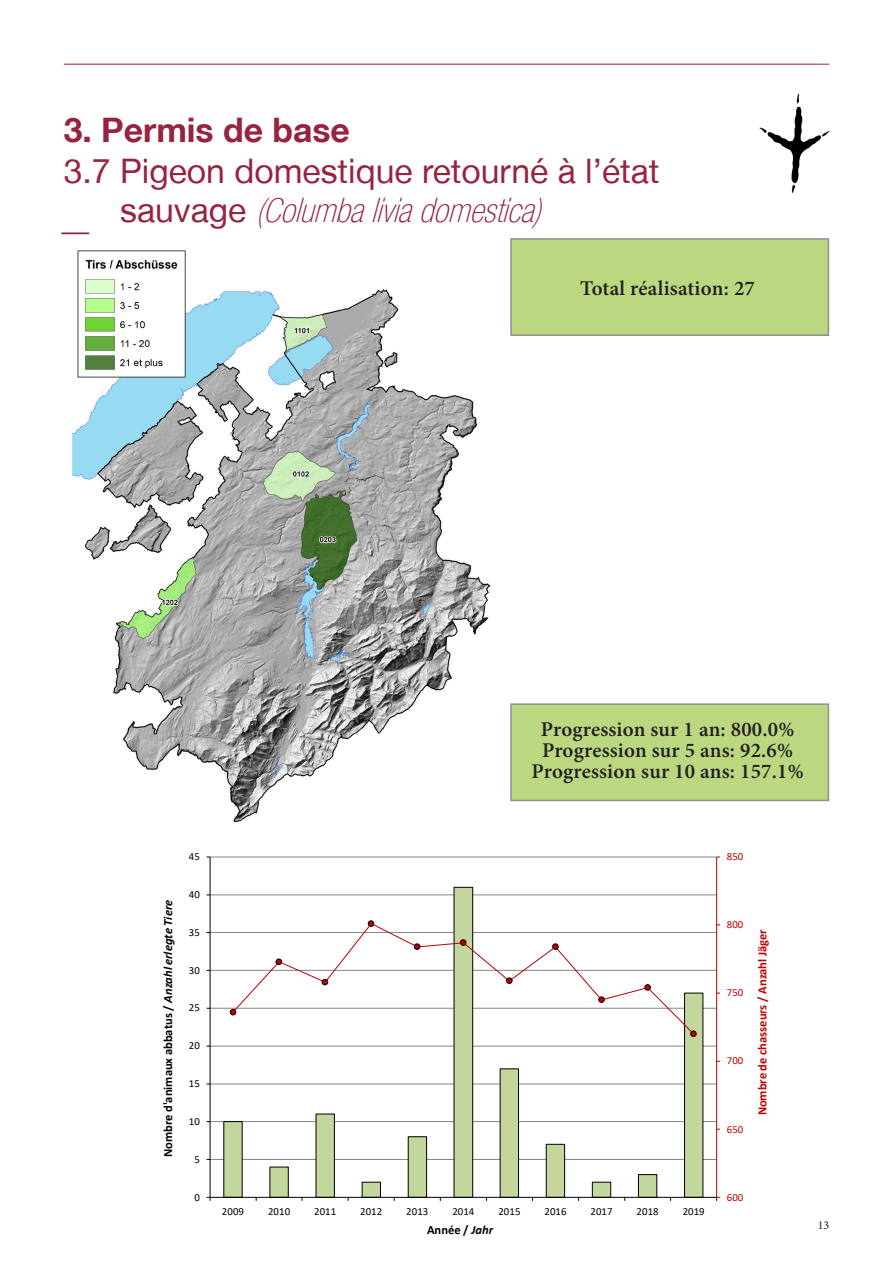
<style>
.page{position:relative;width:893px;height:1263px;background:#fff}
.page>*{position:absolute;margin:0;border:0;box-sizing:border-box;transform-origin:0 0}
._01_titre_principale{font:33.75px/40.5px "Helvetica Neue LT";color:#97233f}
._01_titre_principale-2{font:italic 100 condensed 33.75px "Helvetica Neue LT";color:#97233f}
._01_titre_principale-3{font:33.75px "Minion Pro";color:#97233f}
._05_texte_principal{font:600 21px/21px "Minion Pro";letter-spacing:.01em;color:#231f20;text-align:center}
.t1{font:700 12.6px "Calibri";color:#000}
.t2{font:700 12.6px "Calibri";letter-spacing:-.005em;color:#c00000}
.t3{font:12px "Minion Pro";color:#231f20}
.t4{font:10.8px "Calibri";letter-spacing:.005em;color:#000}
.t5{font:10.8px "Calibri";letter-spacing:.005em;color:#c00000}
.s1{font-weight:700}
.s2{font-weight:400;font-style:normal;font-stretch:normal}
.s3{font-style:italic}
</style>
<div class="page">
<hr style="left:64px;top:64px;width:765px;height:1px;background:#97233f">
<div style="left:511px;top:239px;width:317px;height:96px;background:#bbd780"></div>
<div style="left:511px;top:704px;width:317px;height:96px;background:#bbd780"></div>
<img style="left:760px;top:93px;width:69px;height:101px">
<img style="left:72px;top:250px;width:419px;height:572px">
<hr style="left:210px;top:1159px;width:507px;height:1px;background:#868686">
<hr style="left:210px;top:1121px;width:507px;height:1px;background:#868686">
<hr style="left:210px;top:1084px;width:507px;height:1px;background:#868686">
<hr style="left:210px;top:1046px;width:507px;height:1px;background:#868686">
<hr style="left:210px;top:1008px;width:507px;height:1px;background:#868686">
<hr style="left:210px;top:970px;width:507px;height:1px;background:#868686">
<hr style="left:210px;top:932px;width:507px;height:1px;background:#868686">
<hr style="left:210px;top:895px;width:507px;height:1px;background:#868686">
<hr style="left:210px;top:857px;width:507px;height:1px;background:#868686">
<svg style="left:223px;top:887px;width:480px;height:310px"></svg>
<hr style="left:716px;top:857px;width:1px;height:340px;background:#c00000">
<hr style="left:210px;top:857px;width:1px;height:340px;background:#000">
<hr style="left:210px;top:1197px;width:507px;height:1px;background:#000">
<svg style="left:232px;top:922px;width:463px;height:113px"></svg>
<svg style="left:230px;top:1009px;width:6px;height:6px"></svg>
<svg style="left:276px;top:959px;width:6px;height:6px"></svg>
<svg style="left:322px;top:979px;width:6px;height:6px"></svg>
<svg style="left:368px;top:921px;width:6px;height:5px"></svg>
<svg style="left:414px;top:944px;width:6px;height:5px"></svg>
<svg style="left:460px;top:940px;width:6px;height:5px"></svg>
<svg style="left:506px;top:978px;width:6px;height:5px"></svg>
<svg style="left:552px;top:944px;width:6px;height:5px"></svg>
<svg style="left:599px;top:997px;width:5px;height:5px"></svg>
<svg style="left:645px;top:984px;width:5px;height:6px"></svg>
<svg style="left:690px;top:1031px;width:6px;height:6px"></svg>
<p class="_01_titre_principale" style="left:64px;top:109px;width:597px"><span class="s1">3. Permis de base<br></span>3.7 Pigeon domestique retourné à l’état</p>
<p class="_01_titre_principale-3" style="left:60px;top:208px;width:33px">—</p>
<p class="_01_titre_principale-2" style="left:120px;top:191px;width:425px"><span class="s2">s a u v a g e</span> (Columbaliviadomestica)</p>
<p class="_05_texte_principal" style="left:580px;top:277px;width:176px">Total réalisation: 27</p>
<p class="_05_texte_principal" style="left:531px;top:718px;width:274px">Progression sur 1 an: 800.0%<br>Progression sur 5 ans: 92.6%<br>Progression sur 10 ans: 157.1%</p>
<p class="t1" style="left:159px;top:1157px;width:259px;rotate:-90deg">Nombre d'animaux abbatus / <span class="s3">Anzahl erlegte Tiere</span></p>
<p class="t4" style="left:189px;top:849px;width:13px">45</p>
<p class="t4" style="left:189px;top:887px;width:13px">40</p>
<p class="t4" style="left:189px;top:925px;width:13px">35</p>
<p class="t4" style="left:189px;top:962px;width:13px">30</p>
<p class="t4" style="left:189px;top:1000px;width:13px">25</p>
<p class="t4" style="left:189px;top:1038px;width:13px">20</p>
<p class="t4" style="left:189px;top:1076px;width:13px">15</p>
<p class="t4" style="left:189px;top:1114px;width:13px">10</p>
<p class="t4" style="left:194px;top:1152px;width:7px">5</p>
<p class="t4" style="left:194px;top:1189px;width:7px">0</p>
<p class="t5" style="left:727px;top:849px;width:18px">850</p>
<p class="t5" style="left:727px;top:917px;width:18px">800</p>
<p class="t5" style="left:727px;top:985px;width:18px">750</p>
<p class="t5" style="left:727px;top:1053px;width:18px">700</p>
<p class="t5" style="left:727px;top:1121px;width:18px">650</p>
<p class="t2" style="left:753px;top:1115px;width:188px;rotate:-90deg">Nombre de chasseurs / Anzahl Jäger</p>
<p class="t4" style="left:222px;top:1204px;width:24px">2009</p>
<p class="t4" style="left:268px;top:1204px;width:24px">2010</p>
<p class="t4" style="left:314px;top:1204px;width:24px">2011</p>
<p class="t4" style="left:360px;top:1204px;width:24px">2012</p>
<p class="t4" style="left:406px;top:1204px;width:24px">2013</p>
<p class="t4" style="left:452px;top:1204px;width:24px">2014</p>
<p class="t4" style="left:498px;top:1204px;width:24px">2015</p>
<p class="t4" style="left:544px;top:1204px;width:24px">2016</p>
<p class="t4" style="left:590px;top:1204px;width:24px">2017</p>
<p class="t4" style="left:637px;top:1204px;width:24px">2018</p>
<p class="t4" style="left:683px;top:1204px;width:24px">2019</p>
<p class="t1" style="left:427px;top:1221px;width:68px">Année / <span class="s3">Jahr</span></p>
<p class="t5" style="left:727px;top:1189px;width:18px">600</p>
<p class="t3" style="left:818px;top:1217px;width:13px">13</p>
</div>
